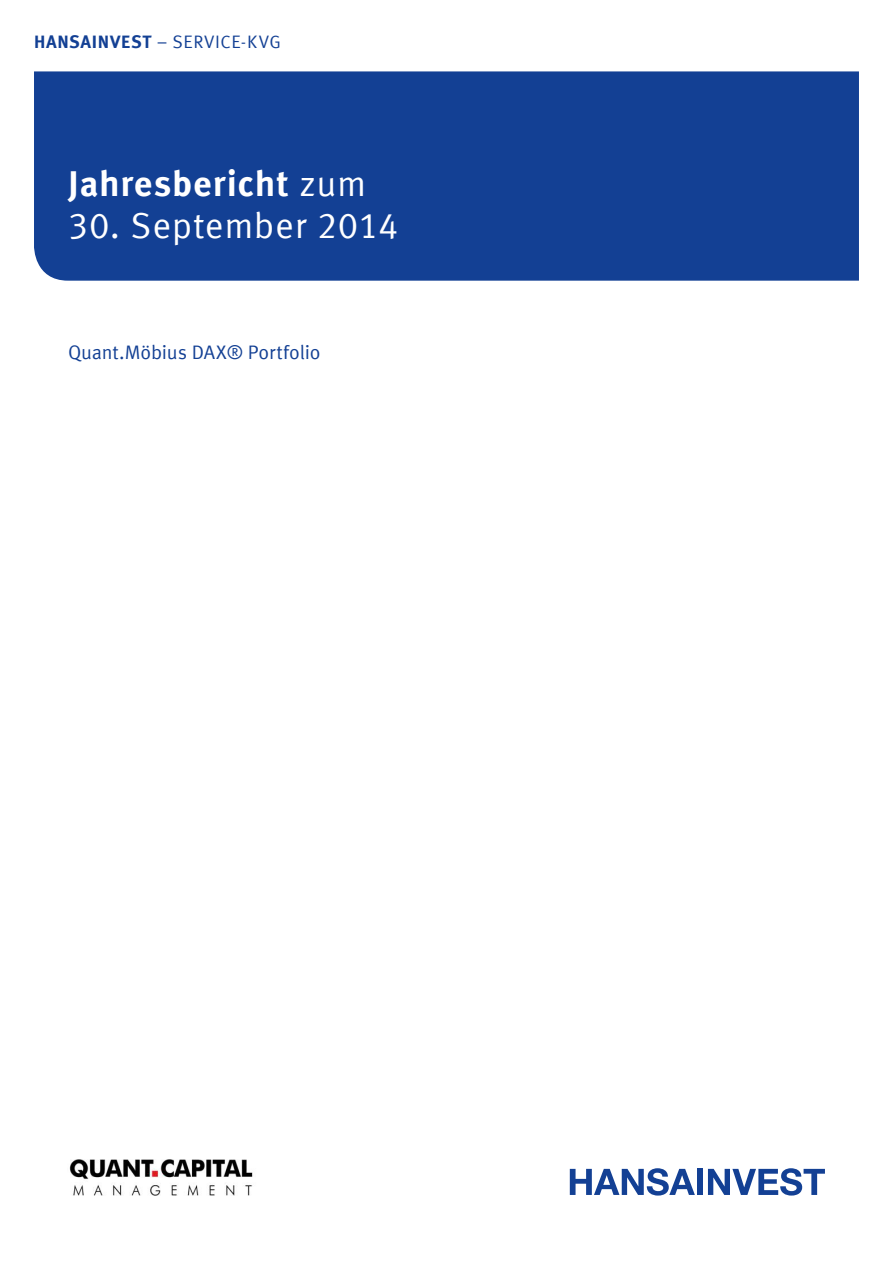
<style>
.page{position:relative;width:893px;height:1263px;background:#fff}
.page>*{position:absolute;margin:0;border:0;box-sizing:border-box;transform-origin:0 0}
.t1{font:700 36px "Meta Offc Pro";letter-spacing:.02em;color:#fff}
.t2{font:36px "Meta Offc Pro Norm";letter-spacing:.015em;color:#fff}
.t3{font:19.5px "Meta Offc Pro Norm";letter-spacing:-.005em;color:#134094}
.t4{font:18px "Meta Offc Pro Norm";letter-spacing:.03em;color:#134094}
.s1{font-family:"Meta Offc Pro";font-weight:700}
.s2{font-family:"Meta Offc Pro Norm";font-weight:400}
</style>
<div class="page">
<div style="left:34px;top:71px;width:825px;height:210px;background:#134094"></div>
<svg style="left:570px;top:1168px;width:125px;height:27px"></svg>
<div style="left:697px;top:1169px;width:6px;height:26px;background:#134094"></div>
<svg style="left:708px;top:1168px;width:117px;height:27px"></svg>
<img style="left:69px;top:1159px;width:184px;height:37px">
<p class="t4" style="left:34px;top:28px;width:248px"><span class="s1">HANSAINVEST</span> – SERVICE-KVG</p>
<h1 class="t1" style="left:68px;top:155px;width:300px">Jahresbericht <span class="s2">zum</span></h1>
<h1 class="t2" style="left:68px;top:198px;width:332px">30. September 2014</h1>
<p class="t3" style="left:68px;top:338px;width:254px">Quant.Möbius DAX® Portfolio</p>
</div>
